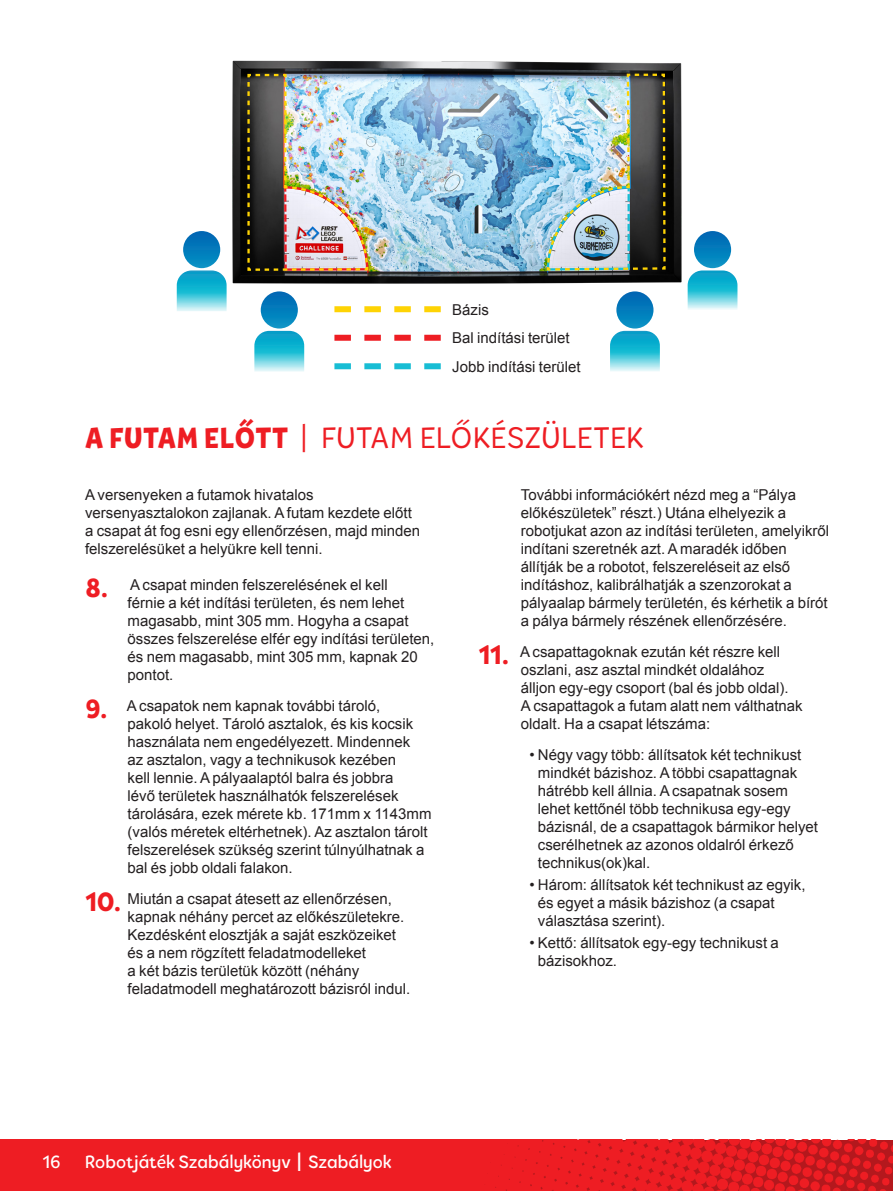
<style>
.page{position:relative;width:893px;height:1191px;background:#fff}
.page>*{position:absolute;margin:0;border:0;box-sizing:border-box;transform-origin:0 0}
.Header_20_AllCaps{font:30px "Tobi Pro";letter-spacing:.02em;color:#ee1d23}
.Header_18{font:800 27px "Tobi Pro";color:#ee1d23}
.Footer_12_Regular{font:500 18px "Tobi Pro";color:#fff}
.Numbered_List_contnd{font:15px/18px "Arial";color:#231f20}
.Body_10{font:15px/18px "Arial";color:#231f20}
.s1{font-weight:800}
.s2{font-size:27px}
</style>
<div class="page">
<img style="left:0;top:1139px;width:893px;height:52px">
<svg style="left:183px;top:231px;width:37px;height:37px"></svg>
<svg style="left:177px;top:270px;width:50px;height:41px"></svg>
<svg style="left:261px;top:291px;width:37px;height:37px"></svg>
<svg style="left:254px;top:331px;width:50px;height:41px"></svg>
<svg style="left:694px;top:231px;width:37px;height:37px"></svg>
<svg style="left:688px;top:270px;width:49px;height:40px"></svg>
<svg style="left:616px;top:291px;width:37px;height:37px"></svg>
<svg style="left:610px;top:331px;width:50px;height:40px"></svg>
<img style="left:210px;top:60px;width:481px;height:236px">
<img style="left:247px;top:74px;width:129px;height:204px">
<img style="left:546px;top:74px;width:120px;height:203px">
<svg style="left:334px;top:306px;width:107px;height:6px"></svg>
<svg style="left:334px;top:335px;width:107px;height:6px"></svg>
<svg style="left:334px;top:363px;width:107px;height:6px"></svg>
<p class="Body_10" style="left:452px;top:300px;width:38px">Bázis</p>
<p class="Body_10" style="left:452px;top:329px;width:119px">Bal indítási terület</p>
<p class="Body_10" style="left:452px;top:357px;width:130px">Jobb indítási terület</p>
<p class="Header_20_AllCaps" style="left:85px;top:418px;width:560px"><span class="s1">A FUTAM ELŐTT</span> | FUTAM ELŐKÉSZÜLETEK</p>
<p class="Body_10" style="left:85px;top:486px;width:337px">A versenyeken a futamok hivatalos versenyasztalokon zajlanak. A futam kezdete előtt a csapat át fog esni egy ellenőrzésen, majd minden felszerelésüket a helyükre kell tenni.</p>
<p class="Numbered_List_contnd" style="left:128px;top:576px;width:308px">A csapat minden felszerelésének el kell<br>férnie a két indítási területen, és nem lehet magasabb, mint 305 mm. Hogyha a csapat összes felszerelése elfér egy indítási területen, és nem magasabb, mint 305 mm, kapnak 20 pontot.</p>
<p class="Numbered_List_contnd" style="left:127px;top:696px;width:306px">A csapatok nem kapnak további tároló,<br>pakoló helyet. Tároló asztalok, és kis kocsik használata nem engedélyezett. Mindennek<br>az asztalon, vagy a technikusok kezében<br>kell lennie. A pályaalaptól balra és jobbra<br>lévő területek használhatók felszerelések tárolására, ezek mérete kb. 171mm x 1143mm (valós méretek eltérhetnek). Az asztalon tárolt felszerelések szükség szerint túlnyúlhatnak a bal és jobb oldali falakon.</p>
<p class="Numbered_List_contnd" style="left:128px;top:889px;width:284px">Miután a csapat átesett az ellenőrzésen, kapnak néhány percet az előkészületekre.<br>Kezdésként elosztják a saját eszközeiket és a nem rögzített feladatmodelleket<br>a két bázis területük között (néhány feladatmodell meghatározott bázisról indul.</p>
<p class="Header_18" style="left:85px;top:570px;width:25px">8.</p>
<p class="Header_18" style="left:85px;top:691px;width:24px">9.</p>
<p class="Header_18" style="left:85px;top:884px;width:38px">10.</p>
<p class="Header_18" style="left:478px;top:637px;width:32px">11.</p>
<p class="Numbered_List_contnd" style="left:521px;top:486px;width:310px">További információkért nézd meg a “Pálya előkészületek” részt.) Utána elhelyezik a robotjukat azon az indítási területen, amelyikről indítani szeretnék azt. A maradék időben állítják be a robotot, felszereléseit az első indításhoz, kalibrálhatják a szenzorokat a pályaalap bármely területén, és kérhetik a bírót a pálya bármely részének ellenőrzésére.</p>
<p class="Numbered_List_contnd" style="left:520px;top:642px;width:284px">A csapattagoknak ezután két részre kell oszlani, asz asztal mindkét oldalához<br>álljon egy-egy csoport (bal és jobb oldal).<br>A csapattagok a futam alatt nem válthatnak oldalt. Ha a csapat létszáma:</p>
<p class="Numbered_List_contnd" style="left:538px;top:745px;width:282px;text-indent:-9px">• Négy vagy több: állítsatok két technikust mindkét bázishoz. A többi csapattagnak hátrébb kell állnia. A csapatnak sosem lehet kettőnél több technikusa egy-egy bázisnál, de a csapattagok bármikor helyet cserélhetnek az azonos oldalról érkező technikus(ok)kal.</p>
<p class="Numbered_List_contnd" style="left:538px;top:875px;width:269px;text-indent:-9px">• Három: állítsatok két technikust az egyik, és egyet a másik bázishoz (a csapat választása szerint).</p>
<p class="Numbered_List_contnd" style="left:538px;top:934px;width:242px;text-indent:-9px">• Kettő: állítsatok egy-egy technikust a bázisokhoz.</p>
<p class="Footer_12_Regular" style="left:43px;top:1150px;width:20px">16</p>
<p class="Footer_12_Regular" style="left:85px;top:1150px;width:308px">Robotjáték Szabálykönyv <span class="s2">I</span> Szabályok</p>
</div>
